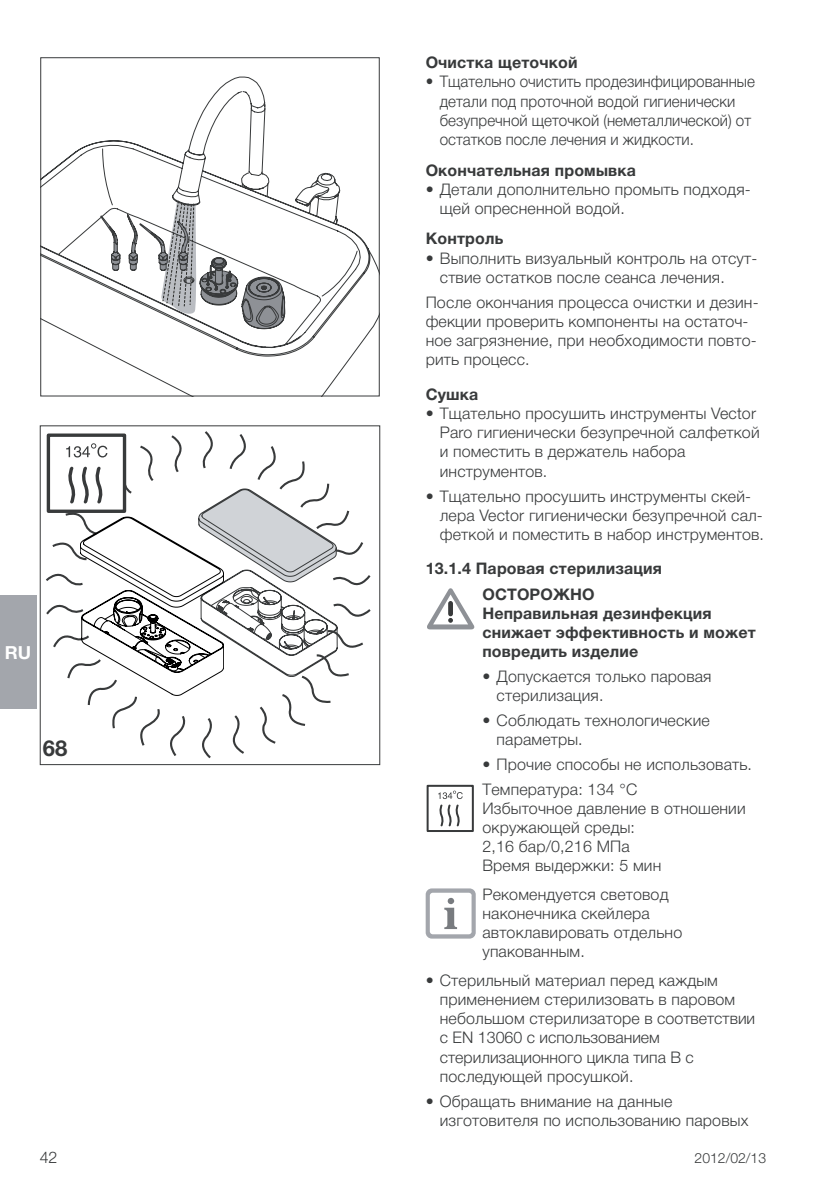
<style>
.page{position:relative;width:840px;height:1191px;background:#fff}
.page>*{position:absolute;margin:0;border:0;box-sizing:border-box;transform-origin:0 0}
.t1{font:700 22px "Helvetica Neue LT Pro";color:#383a3b}
.t2{font:700 18px "Helvetica Neue LT Pro";color:#fff}
.t3{font:300 16px/19.2px "Helvetica Neue LT Pro";letter-spacing:.01em;color:#383a3b}
.t4{font:700 16px/19.2px "Helvetica Neue LT Pro";letter-spacing:.01em;color:#383a3b}
.t5{font:300 16px/19.2px "Helvetica Neue LT Pro";letter-spacing:.01em;color:#383a3b;scale:.95 1}
.t6{font:300 14px "Helvetica Neue LT Pro";color:#383a3b}
</style>
<div class="page">
<div style="left:0;top:595px;width:37px;height:114px;background:#a3a6ac"></div>
<svg style="left:427px;top:588px;width:47px;height:41px"></svg>
<div style="left:426px;top:785px;width:47px;height:47px;border:2px solid #383a3b"></div>
<svg style="left:438px;top:790px;width:24px;height:37px"></svg>
<svg style="left:425px;top:888px;width:50px;height:50px"></svg>
<div style="left:40px;top:425px;width:340px;height:340px;border:1px solid #383a3b"></div>
<svg style="left:46px;top:431px;width:324px;height:328px"></svg>
<div style="left:48px;top:435px;width:76px;height:76px;background:#fff"></div>
<div style="left:47px;top:433px;width:79px;height:80px;border:3px solid #383a3b"></div>
<svg style="left:66px;top:443px;width:41px;height:14px"></svg>
<svg style="left:68px;top:465px;width:269px;height:230px"></svg>
<svg style="left:42px;top:77px;width:335px;height:317px"></svg>
<svg style="left:100px;top:215px;width:20px;height:58px"></svg>
<svg style="left:127px;top:201px;width:158px;height:182px"></svg>
<div style="left:40px;top:57px;width:339px;height:339px;border:1px solid #383a3b"></div>
<p class="t2" style="left:5px;top:641px;width:28px">RU</p>
<h1 class="t1" style="left:43px;top:734px;width:26px">68</h1>
<p class="t4" style="left:425px;top:52px;width:153px">Очистка щеточкой</p>
<p class="t5" style="left:439px;top:72px;width:333px;text-indent:-14px">• Тщательно очистить продезинфицированные детали под проточной водой гигиенически безупречной щеточкой (неметаллической) от остатков после лечения и жидкости.</p>
<p class="t4" style="left:425px;top:160px;width:212px">Окончательная промывка</p>
<p class="t3" style="left:439px;top:179px;width:312px;text-indent:-14px">• Детали дополнительно промыть подходя&shy;щей опресненной водой.</p>
<p class="t4" style="left:425px;top:229px;width:79px">Контроль</p>
<p class="t3" style="left:439px;top:248px;width:319px;text-indent:-14px">• Выполнить визуальный контроль на отсут&shy;ствие остатков после сеанса лечения.</p>
<p class="t3" style="left:425px;top:292px;width:334px">После окончания процесса очистки и дезин&shy;фекции проверить компоненты на остаточ&shy;ное загрязнение, при необходимости повто&shy;рить процесс.</p>
<p class="t4" style="left:425px;top:384px;width:54px">Сушка</p>
<p class="t3" style="left:439px;top:403px;width:321px;text-indent:-14px">• Тщательно просушить инструменты Vector<br>Paro гигиенически безупречной салфеткой и поместить в держатель набора инструментов.</p>
<p class="t3" style="left:439px;top:486px;width:324px;text-indent:-14px">• Тщательно просушить инструменты скей&shy;лера Vector гигиенически безупречной сал&shy;феткой и поместить в набор инструментов.</p>
<p class="t4" style="left:482px;top:556px;width:181px;line-height:25.2px;text-indent:-57px">13.1.4 Паровая стерилизация<br>ОСТОРОЖНО</p>
<p class="t4" style="left:482px;top:603px;width:274px">Неправильная дезинфекция снижает эффективность и может повредить изделие</p>
<p class="t3" style="left:496px;top:666px;width:216px;text-indent:-14px">• Допускается только паровая стерилизация.</p>
<p class="t3" style="left:496px;top:710px;width:214px;text-indent:-14px">• Соблюдать технологические параметры.</p>
<p class="t3" style="left:482px;top:752px;width:268px;line-height:24.4px">• Прочие способы не использовать.<br>Температура: 134 °C</p>
<p class="t3" style="left:482px;top:798px;width:264px">Избыточное давление в отношении окружающей среды:<br>2,16 бар/0,216 МПа<br>Время выдержки: 5 мин</p>
<p class="t3" style="left:482px;top:884px;width:201px">Рекомендуется световод наконечника скейлера автоклавировать отдельно упакованным.</p>
<p class="t3" style="left:439px;top:970px;width:316px;text-indent:-14px">• Стерильный материал перед каждым применением стерилизовать в паровом небольшом стерилизаторе в соответствии с EN</p>
<p class="t3" style="left:439px;top:1027px;width:255px;text-indent:38px">13060 с использованием стерилизационного цикла типа B с последующей просушкой.</p>
<p class="t3" style="left:439px;top:1091px;width:310px;text-indent:-14px">• Обращать внимание на данные изготовителя по использованию паровых</p>
<p class="t3" style="left:40px;top:1147px;width:19px">42</p>
<p class="t6" style="left:694px;top:1149px;width:73px">2012/02/13</p>
</div>
